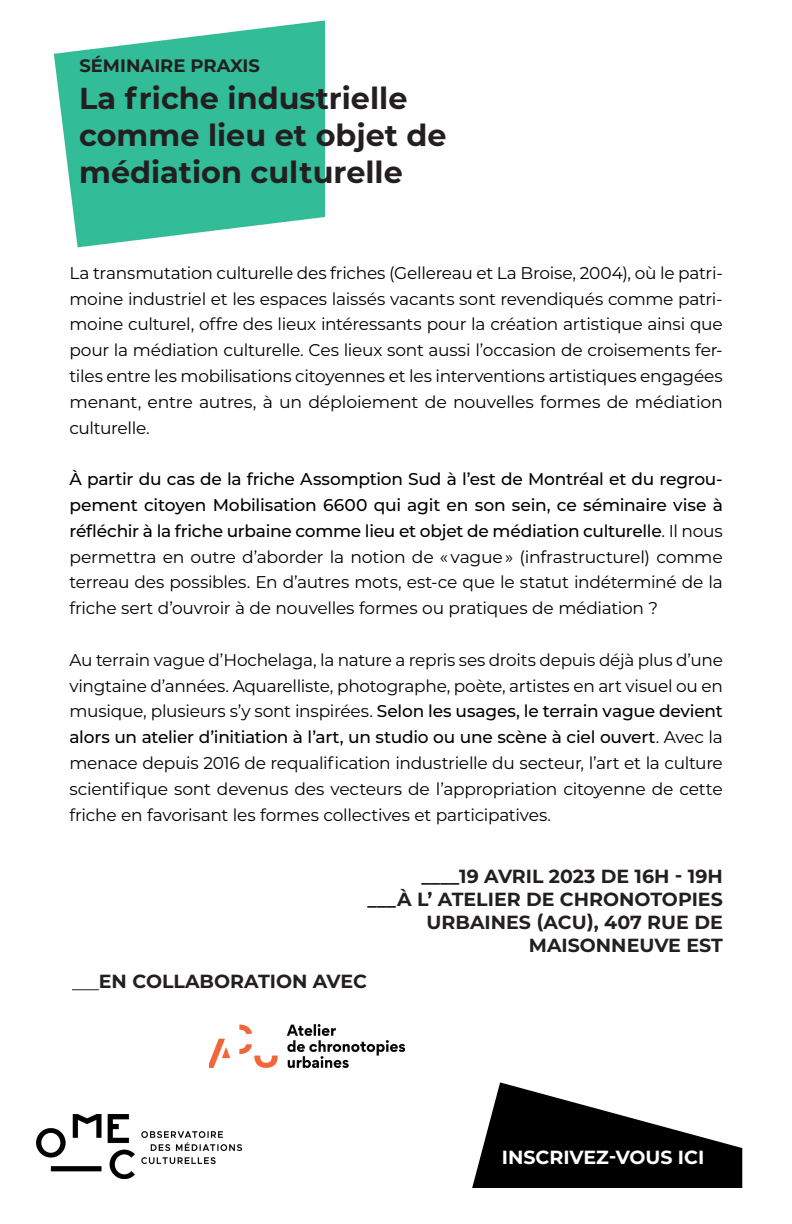
<style>
.page{position:relative;width:792px;height:1224px;background:#fff}
.page>*{position:absolute;margin:0;border:0;box-sizing:border-box;transform-origin:0 0}
.t1{font:700 30.3px/36.8px "Montserrat";color:#231f20}
.t2{font:700 19px/22.8px "Montserrat";color:#231f20;text-align:right}
.t3{font:700 19px "Montserrat";color:#fff}
.t4{font:700 18px "Montserrat";color:#231f20}
.t5{font:17px/25.8px "Montserrat";letter-spacing:-.015em;color:#000002;text-align:justify}
.s1{font-weight:500}
.s2{color:#fff}
</style>
<div class="page">
<img style="left:53px;top:20px;width:272px;height:228px">
<img style="left:472px;top:1083px;width:271px;height:105px">
<img style="left:36px;top:1115px;width:205px;height:64px">
<svg style="left:72px;top:989px;width:27px;height:1px"></svg>
<img style="left:210px;top:1024px;width:195px;height:44px">
<p class="t4" style="left:79px;top:52px;width:182px">SÉMINAIRE PRAXIS</p>
<h1 class="t1" style="left:79px;top:79px;width:369px">La friche industrielle comme lieu et objet de médiation culturelle</h1>
<p class="t5" style="left:69px;top:259px;width:655px">La transmutation culturelle des friches (Gellereau et La Broise, 2004), où le patri&shy;moine industriel et les espaces laissés vacants sont revendiqués comme patri&shy;moine culturel, offre des lieux intéressants pour la création artistique ainsi que pour la médiation culturelle. Ces lieux sont aussi l’occasion de croisements fer&shy;tiles entre les mobilisations citoyennes et les interventions artistiques engagées menant, entre autres, à un déploiement de nouvelles formes de médiation culturelle.</p>
<p class="t5" style="left:69px;top:466px;width:655px"><span class="s1">À partir du cas de la friche Assomption Sud à l’est de Montréal et du regrou&shy;pement citoyen Mobilisation 6600 qui agit en son sein, ce séminaire vise à réfléchir à la friche urbaine comme lieu et objet de médiation culturelle</span>. Il nous permettra en outre d’aborder la notion de « vague » (infrastructurel) comme terreau des possibles. En d’autres mots, est-ce que le statut indéterminé de la friche sert d’ouvroir à de nouvelles formes ou pratiques de médiation ?</p>
<p class="t5" style="left:69px;top:646px;width:655px">Au terrain vague d’Hochelaga, la nature a repris ses droits depuis déjà plus d’une vingtaine d’années. Aquarelliste, photographe, poète, artistes en art visuel ou en musique, plusieurs s’y sont inspirées. <span class="s1">Selon les usages, le terrain vague devient alors un atelier d’initiation à l’art, un studio ou une scène à ciel ouvert</span>. Avec la menace depuis 2016 de requalification industrielle du secteur, l’art et la culture scientifique sont devenus des vecteurs de l’appropriation citoyenne de cette friche en favorisant les formes collectives et participatives.</p>
<p class="t2" style="left:368px;top:864px;width:357px">____19 AVRIL 2023 DE 16H - 19H<br>___À L’ ATELIER DE CHRONOTOPIES<br>URBAINES (ACU), 407 RUE DE<br>MAISONNEUVE EST</p>
<p class="t2" style="left:99px;top:969px;width:309px">EN COLLABORATION AVEC <span class="s2">OM</span></p>
<p class="t3" style="left:502px;top:1143px;width:204px">INSCRIVEZ-VOUS ICI</p>
</div>
